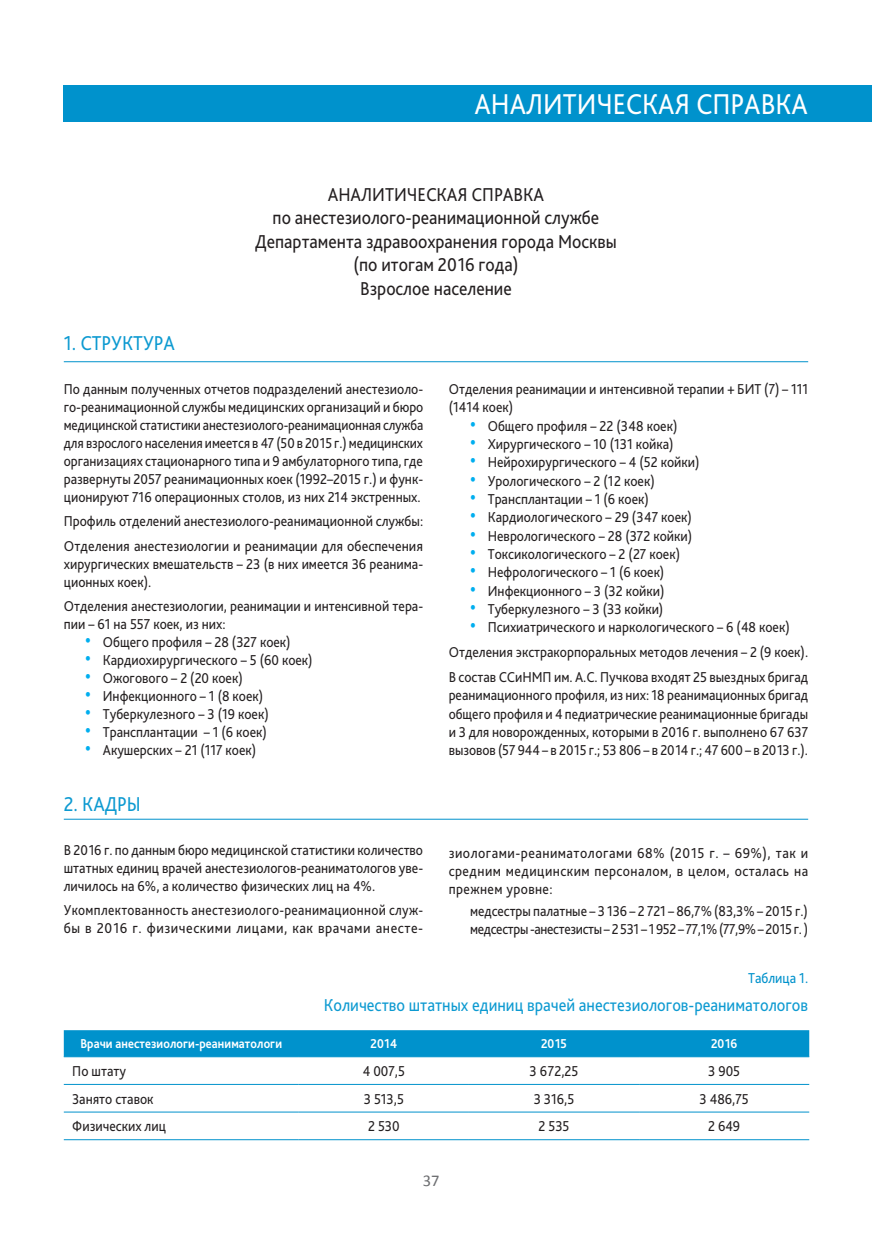
<style>
.page{position:relative;width:872px;height:1234px;background:#fff}
.page>*{position:absolute;margin:0;border:0;box-sizing:border-box;transform-origin:0 0}
.t1{font:30px "Bliss Pro";color:#fff;scale:.9 1}
.t2{font:21px "Bliss Pro";color:#0d9ad1;scale:.9 1}
.t3{font:19.5px/23.4px "Bliss Pro";color:#231f20;text-align:center;scale:.9 1}
.t4{font:18px "Bliss Pro";color:#0d9ad1;scale:.9 1}
.t5{font:16.5px "Calibri";color:#6c6d70}
.t6{font:15px/18px "Bliss Pro";color:#231f20;scale:.9 1}
.t7{font:15px/18px "Bliss Pro";color:#231f20;text-align:justify;scale:.91 1}
.t8{font:15px/18px "Bliss Pro";color:#231f20;scale:.89 1}
.t9{font:15px/18px "Bliss Pro";letter-spacing:.025em;color:#231f20;scale:.88 1}
.t10{font:15px "Bliss Pro";color:#0092cc;scale:.9 1}
.t11{font:700 13.5px "Bliss Pro";color:#fff;scale:.9 1}
.s1{font-size:21px;color:#00aeef}
</style>
<div class="page">
<div style="left:64px;top:85px;width:808px;height:37px;background:#0092cc"></div>
<div style="left:64px;top:1030px;width:745px;height:26px;background:#0092cc"></div>
<hr style="left:64px;top:1083px;width:235px;height:1px;background:#0092cc">
<hr style="left:299px;top:1083px;width:170px;height:1px;background:#0092cc">
<hr style="left:469px;top:1083px;width:170px;height:1px;background:#0092cc">
<hr style="left:639px;top:1083px;width:170px;height:1px;background:#0092cc">
<hr style="left:64px;top:1111px;width:235px;height:1px;background:#0092cc">
<hr style="left:299px;top:1111px;width:170px;height:1px;background:#0092cc">
<hr style="left:469px;top:1111px;width:170px;height:1px;background:#0092cc">
<hr style="left:639px;top:1111px;width:170px;height:1px;background:#0092cc">
<hr style="left:64px;top:1056px;width:235px;height:1px;background:#0092cc">
<hr style="left:299px;top:1056px;width:170px;height:1px;background:#0092cc">
<hr style="left:469px;top:1056px;width:170px;height:1px;background:#0092cc">
<hr style="left:639px;top:1056px;width:170px;height:1px;background:#0092cc">
<hr style="left:64px;top:1138px;width:235px;height:1px;background:#0092cc">
<hr style="left:299px;top:1138px;width:170px;height:1px;background:#0092cc">
<hr style="left:469px;top:1138px;width:170px;height:1px;background:#0092cc">
<hr style="left:639px;top:1138px;width:170px;height:1px;background:#0092cc">
<hr style="left:64px;top:361px;width:744px;height:1px;background:#0092cc">
<hr style="left:64px;top:818px;width:744px;height:1px;background:#0092cc">
<h1 class="t1" style="left:474px;top:85px;width:372px">АНАЛИТИЧЕСКАЯ СПРАВКА</h1>
<h3 class="t3" style="left:255px;top:182px;width:403px">АНАЛИТИЧЕСКАЯ СПРАВКА<br>по анестезиолого-реанимационной службе<br>Департамента здравоохранения города Москвы (по итогам 2016 года)<br>Взрослое население</h3>
<h2 class="t2" style="left:64px;top:330px;width:125px">1. СТРУКТУРА</h2>
<p class="t6" style="left:64px;top:379px;width:401px;text-align:justify">По данным полученных отчетов подразделений анестезиоло&shy;го-реанимационной службы медицинских организаций и бюро медицинской статистики анестезиолого-реанимационная служба для взрослого населения имеется в 47 (50 в 2015 г.) медицинских организациях стационарного типа и 9 амбулаторного типа, где развернуты 2057 реанимационных коек (1992–2015 г.) и функ&shy;ционируют 716 операционных столов, из них 214 экстренных.</p>
<p class="t6" style="left:64px;top:508px;width:401px;line-height:24.5px">Профиль отделений анестезиолого-реанимационной службы:<br>Отделения анестезиологии и реанимации для обеспечения</p>
<p class="t6" style="left:64px;top:554px;width:401px">хирургических вмешательств – 23 (в них имеется 36 реанима&shy;ционных коек).</p>
<p class="t6" style="left:64px;top:596px;width:401px">Отделения анестезиологии, реанимации и интенсивной тера&shy;пии – 61 на 557 коек, из них:</p>
<p class="t6" style="left:85px;top:632px;width:230px"><span class="s1">•</span> Общего профиля – 28 (327 коек)</p>
<p class="t6" style="left:85px;top:650px;width:254px"><span class="s1">•</span> Кардиохирургического – 5 (60 коек)</p>
<p class="t6" style="left:85px;top:668px;width:177px"><span class="s1">•</span> Ожогового – 2 (20 коек)</p>
<p class="t6" style="left:85px;top:686px;width:199px"><span class="s1">•</span> Инфекционного – 1 (8 коек)</p>
<p class="t6" style="left:85px;top:704px;width:205px"><span class="s1">•</span> Туберкулезного – 3 (19 коек)</p>
<p class="t6" style="left:85px;top:722px;width:204px"><span class="s1">•</span> Трансплантации – 1 (6 коек)</p>
<p class="t6" style="left:85px;top:740px;width:192px"><span class="s1">•</span> Акушерских – 21 (117 коек)</p>
<p class="t6" style="left:449px;top:379px;width:401px">Отделения реанимации и интенсивной терапии + БИТ (7) – 111 (1414 коек)</p>
<p class="t6" style="left:470px;top:416px;width:232px"><span class="s1">•</span> Общего профиля – 22 (348 коек)</p>
<p class="t6" style="left:470px;top:434px;width:228px"><span class="s1">•</span> Хирургического – 10 (131 койка)</p>
<p class="t6" style="left:470px;top:453px;width:256px"><span class="s1">•</span> Нейрохирургического – 4 (52 койки)</p>
<p class="t6" style="left:470px;top:471px;width:207px"><span class="s1">•</span> Урологического – 2 (12 коек)</p>
<p class="t6" style="left:470px;top:489px;width:200px"><span class="s1">•</span> Трансплантации – 1 (6 коек)</p>
<p class="t6" style="left:470px;top:508px;width:248px"><span class="s1">•</span> Кардиологического – 29 (347 коек)</p>
<p class="t6" style="left:470px;top:526px;width:248px"><span class="s1">•</span> Неврологического – 28 (372 койки)</p>
<p class="t6" style="left:470px;top:544px;width:235px"><span class="s1">•</span> Токсикологического – 2 (27 коек)</p>
<p class="t6" style="left:470px;top:563px;width:217px"><span class="s1">•</span> Нефрологического – 1 (6 коек)</p>
<p class="t6" style="left:470px;top:581px;width:218px"><span class="s1">•</span> Инфекционного – 3 (32 койки)</p>
<p class="t6" style="left:470px;top:599px;width:216px"><span class="s1">•</span> Туберкулезного – 3 (33 койки)</p>
<p class="t6" style="left:449px;top:614px;width:401px;line-height:24.8px;text-align:center"><span class="s1">•</span> Психиатрического и наркологического – 6 (48 коек)<br>Отделения экстракорпоральных методов лечения – 2 (9 коек).<br>В состав ССиНМП им. А.С. Пучкова входят 25 выездных бригад</p>
<p class="t6" style="left:449px;top:685px;width:401px;text-align:justify">реанимационного профиля, из них: 18 реанимационных бригад общего профиля и 4 педиатрические реанимационные бригады и 3 для новорожденных, которыми в 2016 г. выполнено 67 637 вызовов (57 944 – в 2015 г.; 53 806 – в 2014 г.; 47 600 – в 2013 г.).</p>
<h2 class="t2" style="left:64px;top:791px;width:87px">2. КАДРЫ</h2>
<p class="t6" style="left:64px;top:840px;width:401px;text-align:justify">В 2016 г. по данным бюро медицинской статистики количество штатных единиц врачей анестезиологов-реаниматологов уве&shy;личилось на 6%, а количество физических лиц на 4%.</p>
<p class="t9" style="left:64px;top:900px;width:410px">Укомплектованность анестезиолого-реанимационной служ&shy;бы в 2016 г. физическими лицами, как врачами анесте-</p>
<p class="t7" style="left:449px;top:843px;width:396px">зиологами-реаниматологами 68% (2015 г. – 69%), так и средним медицинским персоналом, в целом, осталась на прежнем уровне:</p>
<p class="t8" style="left:470px;top:901px;width:381px">медсестры палатные – 3 136 – 2 721 – 86,7% (83,3% – 2015 г.) медсестры -анестезисты – 2 531 – 1952 – 77,1% (77,9%– 2015 г. )</p>
<p class="t10" style="left:748px;top:968px;width:68px">Таблица 1.</p>
<p class="t4" style="left:324px;top:994px;width:539px">Количество штатных единиц врачей анестезиологов-реаниматологов</p>
<p class="t11" style="left:80px;top:1035px;width:226px">Врачи анестезиологи-реаниматологи</p>
<p class="t11" style="left:370px;top:1035px;width:31px">2014</p>
<p class="t11" style="left:541px;top:1035px;width:31px">2015</p>
<p class="t11" style="left:711px;top:1035px;width:31px">2016</p>
<p class="t6" style="left:72px;top:1061px;width:61px">По штату</p>
<p class="t6" style="left:363px;top:1061px;width:48px">4 007,5</p>
<p class="t6" style="left:529px;top:1061px;width:56px">3 672,25</p>
<p class="t6" style="left:708px;top:1061px;width:37px">3 905</p>
<p class="t6" style="left:72px;top:1088px;width:92px">Занято ставок</p>
<p class="t6" style="left:364px;top:1088px;width:46px">3 513,5</p>
<p class="t6" style="left:533px;top:1088px;width:47px">3 316,5</p>
<p class="t6" style="left:699px;top:1088px;width:56px">3 486,75</p>
<p class="t6" style="left:72px;top:1116px;width:106px">Физических лиц</p>
<p class="t6" style="left:368px;top:1116px;width:37px">2 530</p>
<p class="t6" style="left:538px;top:1116px;width:36px">2 535</p>
<p class="t6" style="left:708px;top:1116px;width:37px">2 649</p>
<p class="t5" style="left:423px;top:1169px;width:18px">37</p>
</div>
